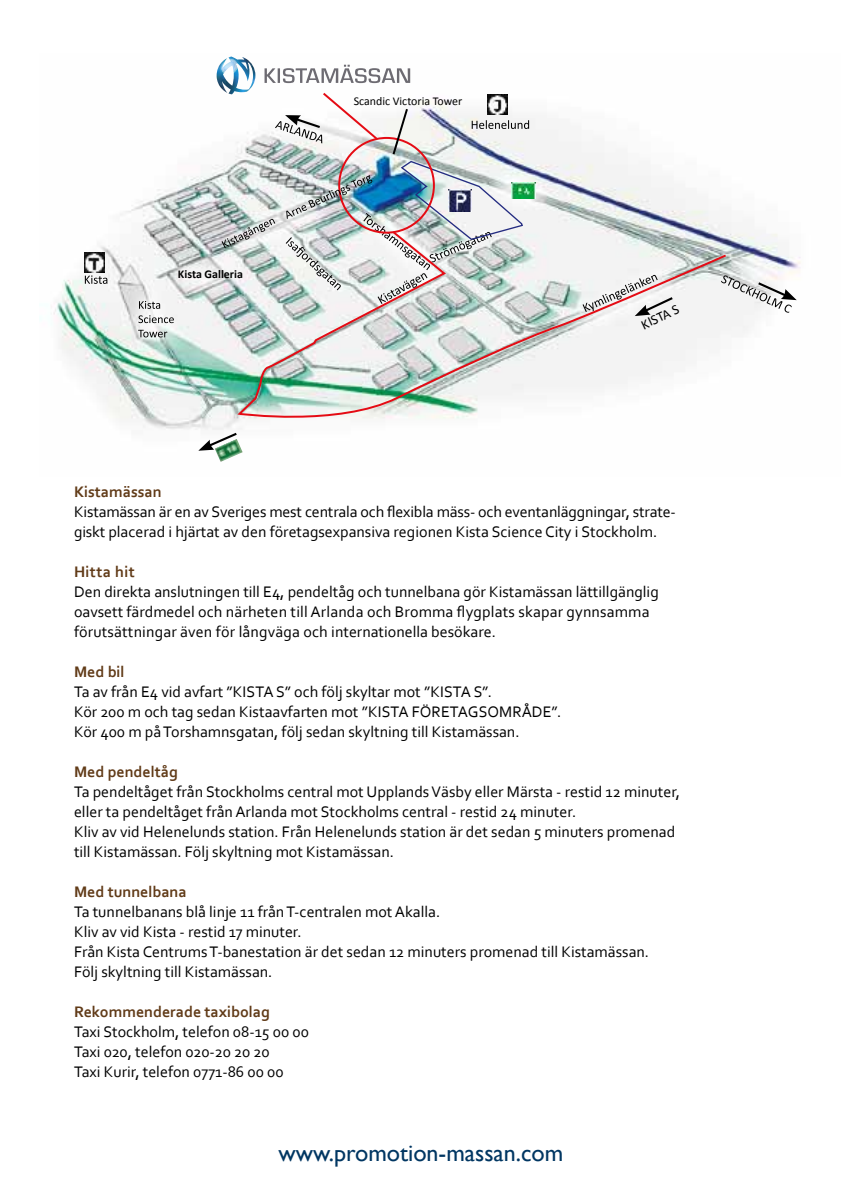
<style>
.page{position:relative;width:842px;height:1191px;background:#fff}
.page>*{position:absolute;margin:0;border:0;box-sizing:border-box;transform-origin:0 0}
.t1{font:24px "Gill Sans";color:#003662}
.t2{font:16px/20px "Corbel";color:#000}
.t3{font:700 16px "Corbel";color:#613b18}
.t4{font:700 16px "Corbel";letter-spacing:.025em;color:#613b18}
.t5{font:14px "Calibri";color:#000}
.t6{font:12px "Calibri";color:#000}
.t7{font:700 12px "Calibri";color:#000}
</style>
<div class="page">
<img style="left:53px;top:64px;width:748px;height:366px">
<img style="left:529px;top:183px;width:7px;height:15px">
<svg style="left:85px;top:275px;width:22px;height:9px"></svg>
<img style="left:84px;top:252px;width:20px;height:20px">
<svg style="left:139px;top:301px;width:21px;height:8px"></svg>
<svg style="left:138px;top:315px;width:36px;height:8px"></svg>
<svg style="left:138px;top:330px;width:29px;height:7px"></svg>
<img style="left:216px;top:444px;width:27px;height:18px">
<svg style="left:198px;top:432px;width:41px;height:19px"></svg>
<svg style="left:728px;top:275px;width:69px;height:38px"></svg>
<svg style="left:265px;top:65px;width:145px;height:18px"></svg>
<img style="left:217px;top:56px;width:38px;height:38px">
<img style="left:220px;top:59px;width:1px;height:14px">
<img style="left:221px;top:59px;width:16px;height:14px">
<img style="left:222px;top:60px;width:15px;height:13px">
<img style="left:222px;top:60px;width:1px;height:12px">
<svg style="left:223px;top:57px;width:13px;height:15px"></svg>
<svg style="left:238px;top:229px;width:490px;height:200px"></svg>
<img style="left:222px;top:91px;width:307px;height:221px">
<p class="t7" style="left:178px;top:266px;width:67px">Kista Galleria</p>
<p class="t6" style="left:354px;top:93px;width:110px">Scandic Victoria Tower</p>
<p class="t5" style="left:638px;top:317px;width:42px;rotate:-25deg">KISTA S</p>
<p class="t3" style="left:74px;top:481px;width:89px">Kistamässan</p>
<p class="t2" style="left:74px;top:501px;width:603px">Kistamässan är en av Sveriges mest centrala och flexibla mäss- och eventanläggningar, strate&shy;giskt placerad i hjärtat av den företagsexpansiva regionen Kista Science City i Stockholm.</p>
<p class="t4" style="left:74px;top:561px;width:63px">Hitta hit</p>
<p class="t2" style="left:74px;top:581px;width:586px">Den direkta anslutningen till E4, pendeltåg och tunnelbana gör Kistamässan lättillgänglig oavsett färdmedel och närheten till Arlanda och Bromma flygplats skapar gynnsamma förutsättningar även för långväga och internationella besökare.</p>
<p class="t3" style="left:74px;top:661px;width:52px">Med bil</p>
<p class="t2" style="left:74px;top:681px;width:489px">Ta av från E4 vid avfart ”KISTA S” och följ skyltar mot ”KISTA S”.<br>Kör 200 m och tag sedan Kistaavfarten mot ”KISTA FÖRETAGSOMRÅDE”.<br>Kör 400 m på Torshamnsgatan, följ sedan skyltning till Kistamässan.</p>
<p class="t3" style="left:74px;top:761px;width:105px">Med pendeltåg</p>
<p class="t2" style="left:74px;top:781px;width:608px">Ta pendeltåget från Stockholms central mot Upplands Väsby eller Märsta - restid 12 minuter, eller ta pendeltåget från Arlanda mot Stockholms central - restid 24 minuter.<br>Kliv av vid Helenelunds station. Från Helenelunds station är det sedan 5 minuters promenad till Kistamässan. Följ skyltning mot Kistamässan.</p>
<p class="t3" style="left:74px;top:881px;width:114px">Med tunnelbana</p>
<p class="t2" style="left:74px;top:901px;width:577px">Ta tunnelbanans blå linje 11 från T-centralen mot Akalla.<br>Kliv av vid Kista - restid 17 minuter.<br>Från Kista Centrums T-banestation är det sedan 12 minuters promenad till Kistamässan.<br>Följ skyltning till Kistamässan.</p>
<p class="t3" style="left:74px;top:1001px;width:197px">Rekommenderade taxibolag</p>
<p class="t2" style="left:74px;top:1021px;width:236px">Taxi Stockholm, telefon 08-15 00 00<br>Taxi 020, telefon 020-20 20 20<br>Taxi Kurir, telefon 0771-86 00 00</p>
<h1 class="t1" style="left:279px;top:1138px;width:286px">www.promotion-massan.com</h1>
</div>
